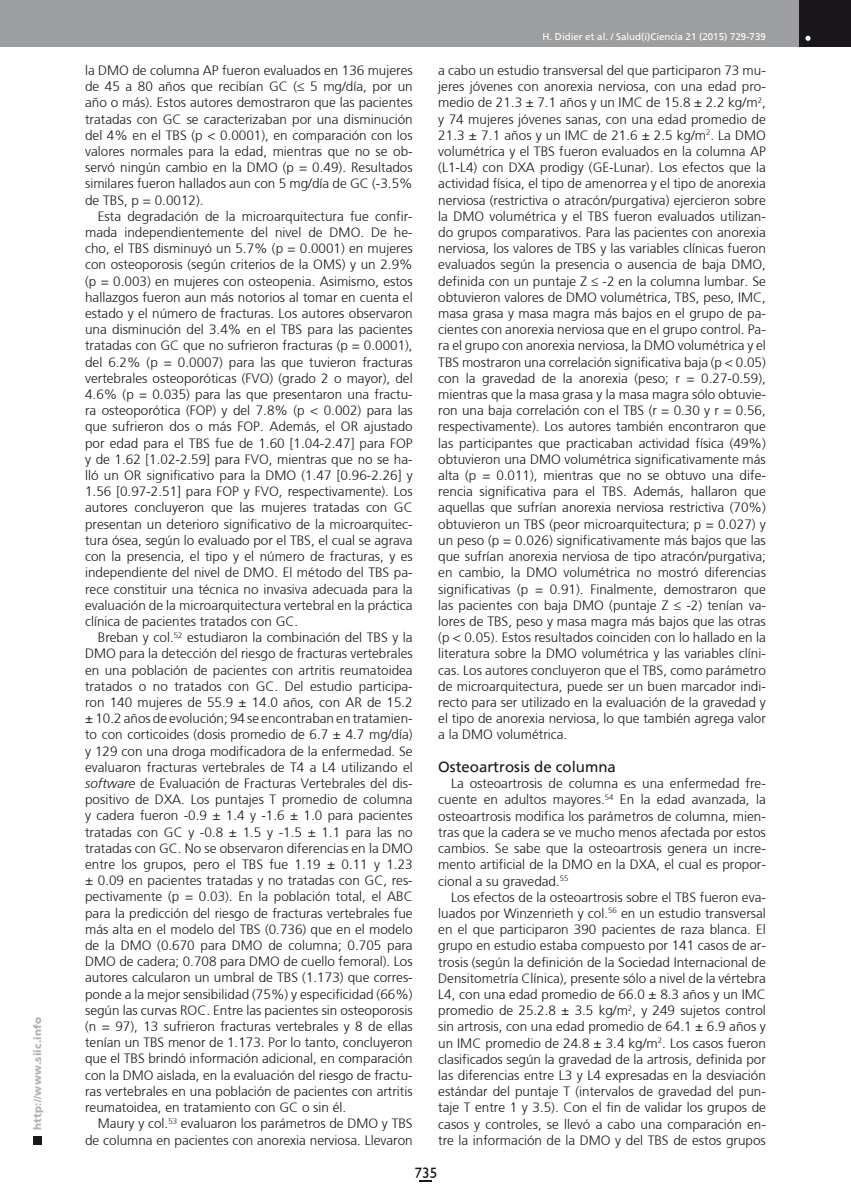
<style>
.page{position:relative;width:851px;height:1191px;background:#fff}
.page>*{position:absolute;margin:0;border:0;box-sizing:border-box;transform-origin:0 0}
.t1{font:15px "Frutiger";color:#1a171c}
.t2{font:15px "Humanist 521 BT";color:#1a171c}
.t3{font:300 13.5px/16.2px "Frutiger";color:#1a171c;text-align:justify}
.t4{font:900 10.5px "Frutiger";letter-spacing:.015em;color:#b1b3b4}
.t5{font:9.75px "Frutiger";color:#fff}
.s1{font-style:italic}
</style>
<div class="page">
<div style="left:33px;top:1135px;width:9px;height:9px;background:#1a171c"></div>
<div style="left:0;top:0;width:850px;height:47px;background:#9d9ea0"></div>
<div style="left:799px;top:0;width:51px;height:47px;background:#1a171c"></div>
<svg style="left:805px;top:36px;width:5px;height:5px"></svg>
<svg style="left:419px;top:1180px;width:13px;height:1px"></svg>
<p class="t4" style="left:31px;top:1129px;width:114px;rotate:-90deg">http://www.siic.info</p>
<p class="t3" style="left:85px;top:62px;width:329px">la DMO de columna AP fueron evaluados en 136 mujeres de 45 a 80 años que recibían GC (≤ 5 mg/día, por un año o más). Estos autores demostraron que las pacientes tratadas con GC se caracterizaban por una disminución del 4% en el TBS (p &lt; 0.0001), en comparación con los valores normales para la edad, mientras que no se ob&shy;servó ningún cambio en la DMO (p = 0.49). Resultados similares fueron hallados aun con 5 mg/día de GC (-3.5% de TBS, p = 0.0012).</p>
<p class="t3" style="left:85px;top:208px;width:329px;text-indent:13px">Esta degradación de la microarquitectura fue confir&shy;mada independientemente del nivel de DMO. De he&shy;cho, el TBS disminuyó un 5.7% (p = 0.0001) en mujeres con osteoporosis (según criterios de la OMS) y un 2.9% (p = 0.003) en mujeres con osteopenia. Asimismo, estos hallazgos fueron aun más notorios al tomar en cuenta el estado y el número de fracturas. Los autores observaron una disminución del 3.4% en el TBS para las pacientes tratadas con GC que no sufrieron fracturas (p = 0.0001), del 6.2% (p = 0.0007) para las que tuvieron fracturas vertebrales osteoporóticas (FVO) (grado 2 o mayor), del 4.6% (p = 0.035) para las que presentaron una fractu&shy;ra osteoporótica (FOP) y del 7.8% (p &lt; 0.002) para las que sufrieron dos o más FOP. Además, el OR ajustado por edad para el TBS fue de 1.60 [1.04-2.47] para FOP y de 1.62 [1.02-2.59] para FVO, mientras que no se ha&shy;lló un OR significativo para la DMO (1.47 [0.96-2.26] y 1.56 [0.97-2.51] para FOP y FVO, respectivamente). Los autores concluyeron que las mujeres tratadas con GC presentan un deterioro significativo de la microarquitec&shy;tura ósea, según lo evaluado por el TBS, el cual se agrava con la presencia, el tipo y el número de fracturas, y es independiente del nivel de DMO. El método del TBS pa&shy;rece constituir una técnica no invasiva adecuada para la evaluación de la microarquitectura vertebral en la práctica clínica de pacientes tratados con GC.</p>
<p class="t3" style="left:85px;top:629px;width:329px;text-indent:13px">Breban y col.<sup>52</sup> estudiaron la combinación del TBS y la DMO para la detección del riesgo de fracturas vertebrales en una población de pacientes con artritis reumatoidea tratados o no tratados con GC. Del estudio participa&shy;ron 140 mujeres de 55.9 ± 14.0 años, con AR de 15.2 ± 10.2 años de evolución; 94 se encontraban en tratamien&shy;to con corticoides (dosis promedio de 6.7 ± 4.7 mg/día) y 129 con una droga modificadora de la enfermedad. Se evaluaron fracturas vertebrales de T4 a L4 utilizando el <span class="s1">software</span> de Evaluación de Fracturas Vertebrales del dis&shy;positivo de DXA. Los puntajes T promedio de columna y cadera fueron -0.9 ± 1.4 y -1.6 ± 1.0 para pacientes tratadas con GC y -0.8 ± 1.5 y -1.5 ± 1.1 para las no tratadas con GC. No se observaron diferencias en la DMO entre los grupos, pero el TBS fue 1.19 ± 0.11 y 1.23 ± 0.09 en pacientes tratadas y no tratadas con GC, res&shy;pectivamente (p = 0.03). En la población total, el ABC para la predicción del riesgo de fracturas vertebrales fue más alta en el modelo del TBS (0.736) que en el modelo de la DMO (0.670 para DMO de columna; 0.705 para DMO de cadera; 0.708 para DMO de cuello femoral). Los autores calcularon un umbral de TBS (1.173) que corres&shy;ponde a la mejor sensibilidad (75%) y especificidad (66%) según las curvas ROC. Entre las pacientes sin osteoporosis (n = 97), 13 sufrieron fracturas vertebrales y 8 de ellas tenían un TBS menor de 1.173. Por lo tanto, concluyeron que el TBS brindó información adicional, en comparación con la DMO aislada, en la evaluación del riesgo de fractu&shy;ras vertebrales en una población de pacientes con artritis reumatoidea, en tratamiento con GC o sin él.</p>
<p class="t3" style="left:85px;top:1115px;width:329px;text-align:right">Maury y col.<sup>53</sup> evaluaron los parámetros de DMO y TBS de columna en pacientes con anorexia nerviosa. Llevaron</p>
<p class="t5" style="left:542px;top:31px;width:225px">H. Didier et al. / Salud(i)Ciencia 21 (2015) 729-739</p>
<p class="t3" style="left:438px;top:62px;width:329px">a cabo un estudio transversal del que participaron 73 mu&shy;jeres jóvenes con anorexia nerviosa, con una edad pro&shy;medio de 21.3 ± 7.1 años y un IMC de 15.8 ± 2.2 kg/m<sup>2</sup>, y 74 mujeres jóvenes sanas, con una edad promedio de 21.3 ± 7.1 años y un IMC de 21.6 ± 2.5 kg/m<sup>2</sup>. La DMO volumétrica y el TBS fueron evaluados en la columna AP (L1-L4) con DXA prodigy (GE-Lunar). Los efectos que la actividad física, el tipo de amenorrea y el tipo de anorexia nerviosa (restrictiva o atracón/purgativa) ejercieron sobre la DMO volumétrica y el TBS fueron evaluados utilizan&shy;do grupos comparativos. Para las pacientes con anorexia nerviosa, los valores de TBS y las variables clínicas fueron evaluados según la presencia o ausencia de baja DMO, definida con un puntaje Z ≤ -2 en la columna lumbar. Se obtuvieron valores de DMO volumétrica, TBS, peso, IMC, masa grasa y masa magra más bajos en el grupo de pa&shy;cientes con anorexia nerviosa que en el grupo control. Pa&shy;ra el grupo con anorexia nerviosa, la DMO volumétrica y el TBS mostraron una correlación significativa baja (p &lt; 0.05) con la gravedad de la anorexia (peso; r = 0.27-0.59), mientras que la masa grasa y la masa magra sólo obtuvie&shy;ron una baja correlación con el TBS (r = 0.30 y r = 0.56, respectivamente). Los autores también encontraron que las participantes que practicaban actividad física (49%) obtuvieron una DMO volumétrica significativamente más alta (p = 0.011), mientras que no se obtuvo una dife&shy;rencia significativa para el TBS. Además, hallaron que aquellas que sufrían anorexia nerviosa restrictiva (70%) obtuvieron un TBS (peor microarquitectura; p = 0.027) y un peso (p = 0.026) significativamente más bajos que las que sufrían anorexia nerviosa de tipo atracón/purgativa; en cambio, la DMO volumétrica no mostró diferencias significativas (p = 0.91). Finalmente, demostraron que las pacientes con baja DMO (puntaje Z ≤ -2) tenían va&shy;lores de TBS, peso y masa magra más bajos que las otras (p &lt; 0.05). Estos resultados coinciden con lo hallado en la literatura sobre la DMO volumétrica y las variables clíni&shy;cas. Los autores concluyeron que el TBS, como parámetro de microarquitectura, puede ser un buen marcador indi&shy;recto para ser utilizado en la evaluación de la gravedad y el tipo de anorexia nerviosa, lo que también agrega valor a la DMO volumétrica.</p>
<p class="t1" style="left:438px;top:758px;width:179px">Osteoartrosis de columna</p>
<p class="t3" style="left:438px;top:775px;width:329px;text-indent:13px">La osteoartrosis de columna es una enfermedad fre&shy;cuente en adultos mayores.<sup>54</sup> En la edad avanzada, la osteoartrosis modifica los parámetros de columna, mien&shy;tras que la cadera se ve mucho menos afectada por estos cambios. Se sabe que la osteoartrosis genera un incre&shy;mento artificial de la DMO en la DXA, el cual es propor&shy;cional a su gravedad.<sup>55</sup></p>
<p class="t3" style="left:438px;top:889px;width:329px;text-indent:13px">Los efectos de la osteoartrosis sobre el TBS fueron eva&shy;luados por Winzenrieth y col.<sup>56</sup> en un estudio transversal en el que participaron 390 pacientes de raza blanca. El grupo en estudio estaba compuesto por 141 casos de ar&shy;trosis (según la definición de la Sociedad Internacional de Densitometría Clínica), presente sólo a nivel de la vértebra L4, con una edad promedio de 66.0 ± 8.3 años y un IMC promedio de 25.2.8 ± 3.5 kg/m<sup>2</sup>, y 249 sujetos control sin artrosis, con una edad promedio de 64.1 ± 6.9 años y un IMC promedio de 24.8 ± 3.4 kg/m<sup>2</sup>. Los casos fueron clasificados según la gravedad de la artrosis, definida por las diferencias entre L3 y L4 expresadas en la desviación estándar del puntaje T (intervalos de gravedad del pun&shy;taje T entre 1 y 3.5). Con el fin de validar los grupos de casos y controles, se llevó a cabo una comparación en&shy;tre la información de la DMO y del TBS de estos grupos</p>
<p class="t2" style="left:414px;top:1163px;width:24px">735</p>
</div>
